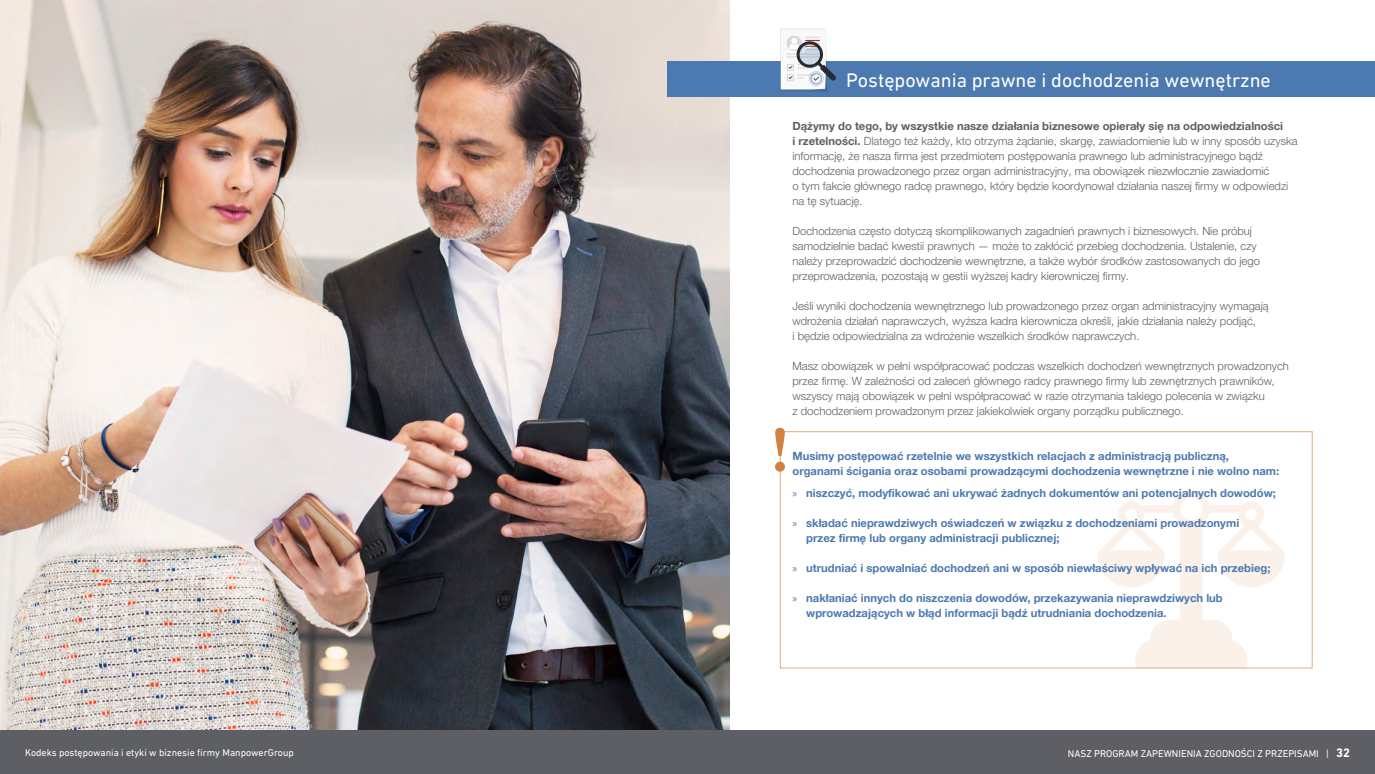
<style>
.page{position:relative;width:1375px;height:774px;background:#fff}
.page>*{position:absolute;margin:0;border:0;box-sizing:border-box;transform-origin:0 0}
.t1{font:20px "DIN Next LT Pro";color:#fff}
.t2{font:300 11.25px/15px "Helvetica Neue LT Pro";color:#5e5f65}
.t3{font:700 11.25px/15px "Helvetica Neue LT Pro";color:#4c79af}
.t4{font:10px "DIN Next LT Pro";color:#fff}
.s1{font-weight:700}
.s2{font-family:"Myriad Pro";font-weight:400}
.s3{font-weight:700;font-size:12.5px}
</style>
<div class="page">
<img style="left:0;top:0;width:730px;height:730px">
<div style="left:668px;top:61px;width:707px;height:35px;background:#4c79af"></div>
<svg style="left:775px;top:428px;width:10px;height:43px"></svg>
<svg style="left:780px;top:28px;width:56px;height:64px"></svg>
<svg style="left:1098px;top:490px;width:187px;height:178px"></svg>
<div style="left:0;top:730px;width:1375px;height:44px;background:#5e5f65"></div>
<h1 class="t1" style="left:846px;top:68px;width:426px">Postępowania prawne i dochodzenia wewnętrzne</h1>
<p class="t2" style="left:792px;top:118px;width:507px"><span class="s1">Dążymy do tego, by wszystkie nasze działania biznesowe opierały się na odpowiedzialności<br>i rzetelności.</span> Dlatego też każdy, kto otrzyma żądanie, skargę, zawiadomienie lub w inny sposób uzyska informację, że nasza firma jest przedmiotem postępowania prawnego lub administracyjnego bądź dochodzenia prowadzonego przez organ administracyjny, ma obowiązek niezwłocznie zawiadomić<br>o tym fakcie głównego radcę prawnego, który będzie koordynował działania naszej firmy w odpowiedzi na tę sytuację.</p>
<p class="t2" style="left:792px;top:223px;width:469px">Dochodzenia często dotyczą skomplikowanych zagadnień prawnych i biznesowych. Nie próbuj samodzielnie badać kwestii prawnych — może to zakłócić przebieg dochodzenia. Ustalenie, czy należy przeprowadzić dochodzenie wewnętrzne, a także wybór środków zastosowanych do jego przeprowadzenia, pozostają w gestii wyższej kadry kierowniczej firmy.</p>
<p class="t2" style="left:792px;top:298px;width:478px">Jeśli wyniki dochodzenia wewnętrznego lub prowadzonego przez organ administracyjny wymagają wdrożenia działań naprawczych, wyższa kadra kierownicza określi, jakie działania należy podjąć,<br>i będzie odpowiedzialna za wdrożenie wszelkich środków naprawczych.</p>
<p class="t2" style="left:792px;top:358px;width:498px">Masz obowiązek w pełni współpracować podczas wszelkich dochodzeń wewnętrznych prowadzonych przez firmę. W zależności od zaleceń głównego radcy prawnego firmy lub zewnętrznych prawników, wszyscy mają obowiązek w pełni współpracować w razie otrzymania takiego polecenia w związku<br>z dochodzeniem prowadzonym przez jakiekolwiek organy porządku publicznego.</p>
<p class="t3" style="left:792px;top:448px;width:488px">Musimy postępować rzetelnie we wszystkich relacjach z administracją publiczną, organami ścigania oraz osobami prowadzącymi dochodzenia wewnętrzne i nie wolno nam:</p>
<p class="t3" style="left:792px;top:485px;width:485px"><span class="s2">»</span> niszczyć, modyfikować ani ukrywać żadnych dokumentów ani potencjalnych dowodów;</p>
<p class="t3" style="left:806px;top:515px;width:435px;text-indent:-14px"><span class="s2">»</span> składać nieprawdziwych oświadczeń w związku z dochodzeniami prowadzonymi przez firmę lub organy administracji publicznej;</p>
<p class="t3" style="left:792px;top:560px;width:479px"><span class="s2">»</span> utrudniać i spowalniać dochodzeń ani w sposób niewłaściwy wpływać na ich przebieg;</p>
<p class="t3" style="left:806px;top:590px;width:418px;text-indent:-14px"><span class="s2">»</span> nakłaniać innych do niszczenia dowodów, przekazywania nieprawdziwych lub wprowadzających w błąd informacji bądź utrudniania dochodzenia.</p>
<p class="t4" style="left:25px;top:746px;width:270px">Kodeks postępowania i etyki w biznesie firmy ManpowerGroup</p>
<p class="t4" style="left:1068px;top:747px;width:284px">NASZ PROGRAM ZAPEWNIENIA ZGODNOŚCI Z PRZEPISAMI | <span class="s3">32</span></p>
</div>
